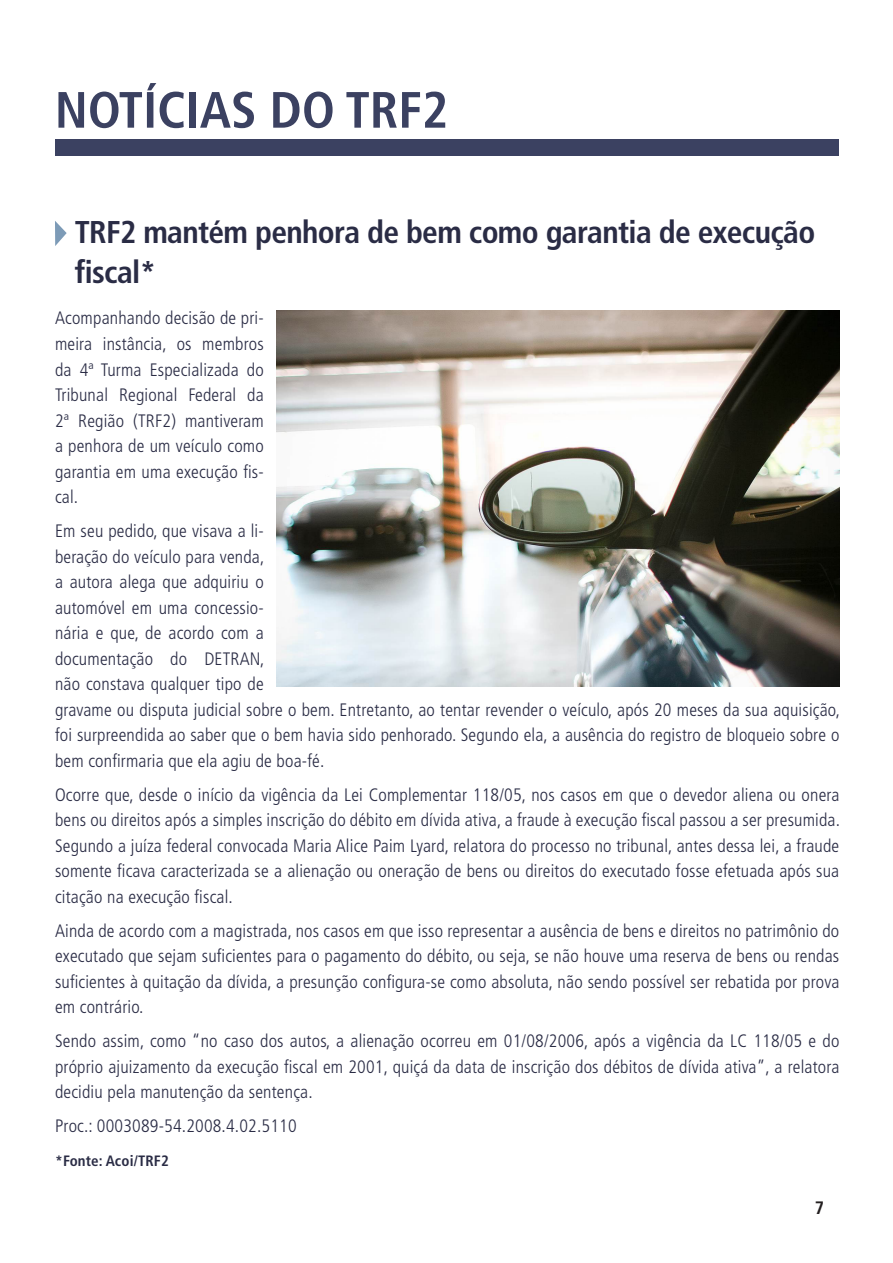
<style>
.page{position:relative;width:893px;height:1263px;background:#fff}
.page>*{position:absolute;margin:0;border:0;box-sizing:border-box;transform-origin:0 0}
.t1{font:condensed 51px "Frutiger 67 Bold";color:#3b4161}
.t2{font:condensed 31.5px/40.5px "Frutiger 67 Bold";letter-spacing:-.02em;color:#2a2c45}
.texto_padrão{font:condensed 18px/25.5px "Frutiger 47 Light";letter-spacing:.01em;color:#2a2c45;text-align:justify}
.t3{font:condensed 18px "Frutiger 67 Bold";color:#231f20}
.texto_padrão-2{font:condensed 15px "Frutiger 67 Bold";letter-spacing:.01em;color:#2a2c45}
</style>
<div class="page">
<div style="left:55px;top:139px;width:783px;height:17px;background:#3b4161"></div>
<svg style="left:55px;top:221px;width:12px;height:25px"></svg>
<img style="left:277px;top:311px;width:562px;height:375px">
<p class="t1" style="left:55px;top:80px;width:395px">NOTÍCIAS DO TRF2</p>
<p class="t2" style="left:75px;top:212px;width:742px">TRF2 mantém penhora de bem como garantia de execução fiscal*</p>
<p class="texto_padrão" style="left:55px;top:306px;width:210px">Acompanhando decisão de pri&shy;meira instância, os membros da 4ª Turma Especializada do Tribunal Regional Federal da 2ª Região (TRF2) mantiveram a penhora de um veículo como garantia em uma execução fis&shy;cal.</p>
<p class="texto_padrão" style="left:55px;top:518px;width:786px;text-align:left">Em seu pedido, que visava a li-<br>beração do veículo para venda,<br>a autora alega que adquiriu o<br>automóvel em uma concessio-<br>nária e que, de acordo com a<br>documentação do DETRAN,<br>não constava qualquer tipo de<br>gravame ou disputa judicial sobre o bem. Entretanto, ao tentar revender o veículo, após 20 meses da sua aquisição, foi surpreendida ao saber que o bem havia sido penhorado. Segundo ela, a ausência do registro de bloqueio sobre o bem confirmaria que ela agiu de boa-fé.</p>
<p class="texto_padrão" style="left:55px;top:782px;width:786px">Ocorre que, desde o início da vigência da Lei Complementar 118/05, nos casos em que o devedor aliena ou onera bens ou direitos após a simples inscrição do débito em dívida ativa, a fraude à execução fiscal passou a ser presumida.<br>Segundo a juíza federal convocada Maria Alice Paim Lyard, relatora do processo no tribunal, antes dessa lei, a fraude somente ficava caracterizada se a alienação ou oneração de bens ou direitos do executado fosse efetuada após sua citação na execução fiscal.</p>
<p class="texto_padrão" style="left:55px;top:918px;width:786px">Ainda de acordo com a magistrada, nos casos em que isso representar a ausência de bens e direitos no patrimônio do executado que sejam suficientes para o pagamento do débito, ou seja, se não houve uma reserva de bens ou rendas suficientes à quitação da dívida, a presunção configura-se como absoluta, não sendo possível ser rebatida por prova em contrário.</p>
<p class="texto_padrão" style="left:55px;top:1028px;width:786px">Sendo assim, como “no caso dos autos, a alienação ocorreu em 01/08/2006, após a vigência da LC 118/05 e do próprio ajuizamento da execução fiscal em 2001, quiçá da data de inscrição dos débitos de dívida ativa”, a relatora decidiu pela manutenção da sentença.</p>
<p class="texto_padrão" style="left:55px;top:1113px;width:243px">Proc.: 0003089-54.2008.4.02.5110</p>
<p class="texto_padrão-2" style="left:55px;top:1152px;width:115px">*Fonte: Acoi/TRF2</p>
<p class="t3" style="left:815px;top:1197px;width:11px">7</p>
</div>
